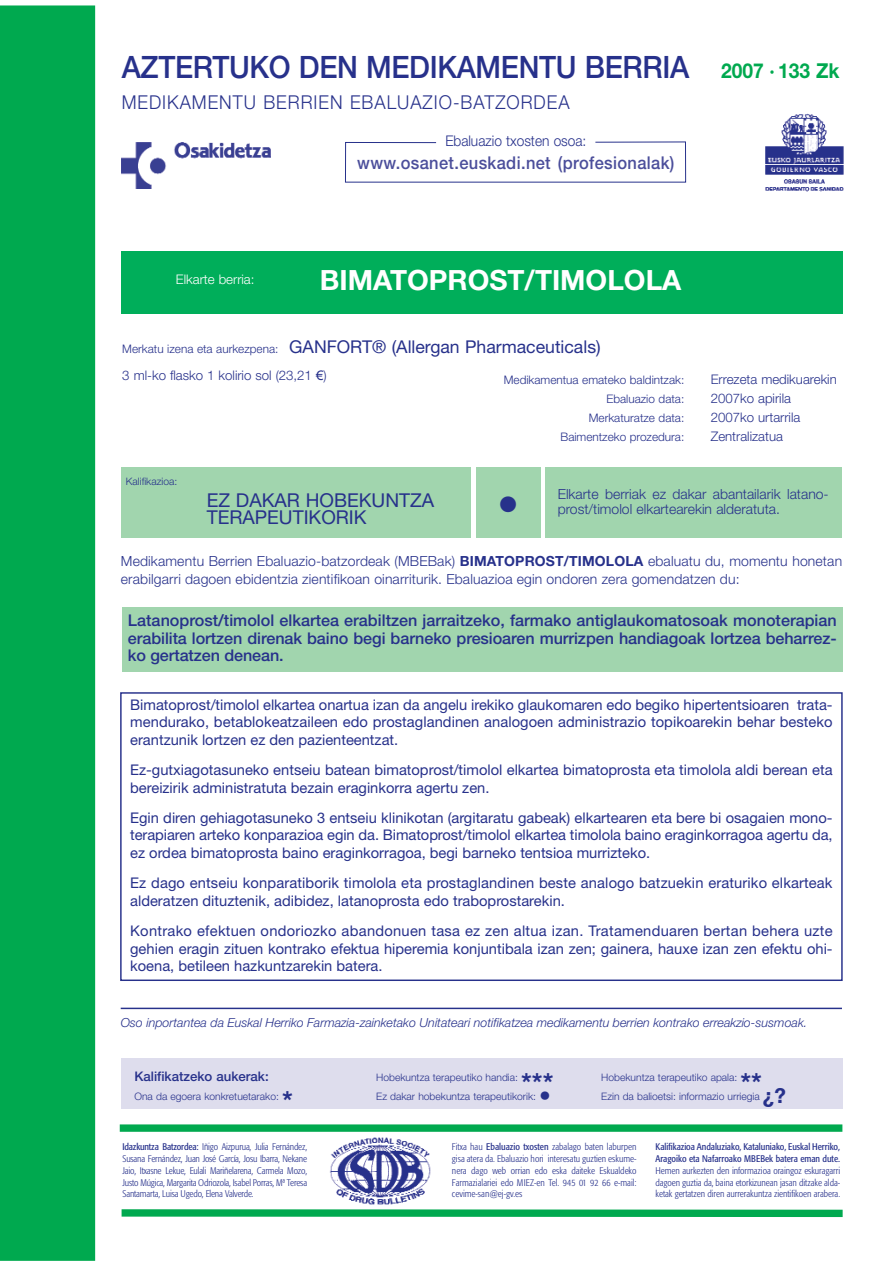
<style>
.page{position:relative;width:893px;height:1263px;background:#fff}
.page>*{position:absolute;margin:0;border:0;box-sizing:border-box;transform-origin:0 0}
.t1{font:500 44.1px "Helvetica Neue";color:#27318b}
.t2{font:500 30.9px "Helvetica Neue";letter-spacing:-.01em;color:#27318b;scale:.93 1}
.t3{font:700 27.9px "Helvetica Neue";color:#fff}
.t4{font:700 26.4px "Helvetica Neue";color:#27318b}
.t5{font:300 19.05px "Helvetica Neue";letter-spacing:.055em;color:#27318b;scale:.93 1}
.t6{font:19.05px/17.7px "Helvetica Neue";color:#27318b}
.t7{font:17.7px "Helvetica Neue";color:#27318b}
.t8{font:500 17.7px "Helvetica Neue";letter-spacing:.02em;color:#4b4e9b;scale:.93 1}
.t9{font:500 16.2px/17.7px "Helvetica Neue";letter-spacing:-.005em;color:#27318b;text-align:justify}
.t10{font:14.7px/17.7px "Helvetica Neue";color:#27318b;text-align:justify}
.t11{font:300 14.7px "Helvetica Neue";color:#27318b;scale:.93 1}
.t12{font:300 13.95px/17.7px "Helvetica Neue";letter-spacing:.01em;color:#27318b}
.t13{font:300 13.2px "Helvetica Neue";color:#27318b}
.t14{font:500 13.2px "Helvetica Neue";color:#27318b}
.t15{font:300 13.2px "Helvetica Neue";color:#fff}
.t16{font:italic 300 12.45px "Helvetica Neue";color:#27318b}
.t17{font:300 11.7px "Helvetica Neue";color:#27318b}
.t18{font:300 10.35px "Helvetica Neue";color:#27318b}
.t19{font:300 condensed 9.6px/11.7px "Formata";letter-spacing:-.005em;color:#27318b;text-align:justify}
.t20{font:condensed 9.6px/11.7px "Formata";letter-spacing:-.005em;color:#27318b}
.s1{font-weight:700;font-size:20.55px;color:#00a94f}
.s2{font-weight:300;font-size:11.7px}
.s3{font-family:"Arial";font-weight:400}
.s4{font-weight:700}
.s5{font-size:23.55px}
.s6{font-weight:700;font-size:20.55px}
.s7{font-weight:400}
</style>
<div class="page">
<div style="left:121px;top:251px;width:721px;height:63px;background:#00ae5a"></div>
<div style="left:0;top:5px;width:95px;height:1256px;background:#00a94f"></div>
<div style="left:122px;top:607px;width:720px;height:64px;background:#a1d5ae"></div>
<img style="left:121px;top:142px;width:149px;height:46px">
<img style="left:765px;top:113px;width:79px;height:79px">
<svg style="left:345px;top:141px;width:341px;height:42px"></svg>
<div style="left:120px;top:1124px;width:722px;height:8px;background:#00a94f"></div>
<div style="left:122px;top:1209px;width:720px;height:8px;background:#00a94f"></div>
<img style="left:330px;top:1137px;width:101px;height:68px">
<hr style="left:121px;top:1008px;width:721px;height:1px;background:#27318b">
<div style="left:122px;top:1058px;width:721px;height:51px;background:#dedded"></div>
<div style="left:476px;top:468px;width:64px;height:70px;background:#a1d5ae"></div>
<div style="left:545px;top:468px;width:296px;height:70px;background:#a1d5ae"></div>
<div style="left:121px;top:468px;width:350px;height:70px;background:#a1d5ae"></div>
<h2 class="t2" style="left:122px;top:56px;width:773px">AZTERTUKO DEN MEDIKAMENTU BERRIA <span class="s1">2007 · 133 Zk</span></h2>
<p class="t5" style="left:122px;top:96px;width:483px">MEDIKAMENTU BERRIEN EBALUAZIO-BATZORDEA</p>
<p class="t11" style="left:445px;top:135px;width:153px">Ebaluazio txosten osoa:</p>
<p class="t8" style="left:357px;top:156px;width:343px">www.osanet.euskadi.net (profesionalak)</p>
<p class="t15" style="left:176px;top:275px;width:80px">Elkarte berria:</p>
<h3 class="t3" style="left:320px;top:270px;width:363px">BIMATOPROST/TIMOLOLA</h3>
<p class="t7" style="left:122px;top:340px;width:480px"><span class="s2">Merkatu izena eta aurkezpena:</span> GANFORT® (Allergan Pharmaceuticals)</p>
<p class="t13" style="left:122px;top:371px;width:206px">3 ml-ko flasko 1 kolirio sol (23,21 <span class="s3">€</span>)</p>
<p class="t17" style="left:504px;top:375px;width:182px">Medikamentua emateko baldintzak:</p>
<p class="t13" style="left:711px;top:374px;width:128px">Errezeta medikuarekin</p>
<p class="t17" style="left:606px;top:394px;width:79px">Ebaluazio data:</p>
<p class="t13" style="left:711px;top:393px;width:82px">2007ko apirila</p>
<p class="t17" style="left:589px;top:413px;width:97px">Merkaturatze data:</p>
<p class="t13" style="left:711px;top:412px;width:91px">2007ko urtarrila</p>
<p class="t17" style="left:560px;top:432px;width:125px">Baimentzeko prozedura:</p>
<p class="t13" style="left:711px;top:431px;width:74px">Zentralizatua</p>
<p class="t18" style="left:126px;top:478px;width:53px">Kalifikazioa:</p>
<p class="t6" style="left:207px;top:493px;width:229px">EZ DAKAR HOBEKUNTZA<br>TERAPEUTIKORIK</p>
<h1 class="t1" style="left:497px;top:489px;width:24px">•</h1>
<p class="t12" style="left:558px;top:488px;width:272px;line-height:14.7px">Elkarte berriak ez dakar abantailarik latano&shy;prost/timolol elkartearekin alderatuta.</p>
<p class="t12" style="left:121px;top:554px;width:723px">Medikamentu Berrien Ebaluazio-batzordeak (MBEBak) <span class="s4">BIMATOPROST/TIMOLOLA</span> ebaluatu du, momentu honetan erabilgarri dagoen ebidentzia zientifikoan oinarriturik. Ebaluazioa egin ondoren zera gomendatzen du:</p>
<p class="t9" style="left:128px;top:613px;width:710px">Latanoprost/timolol elkartea erabiltzen jarraitzeko, farmako antiglaukomatosoak monoterapian erabilita lortzen direnak baino begi barneko presioaren murrizpen handiagoak lortzea beharrez&shy;ko gertatzen denean.</p>
<p class="t10" style="left:130px;top:697px;width:704px">Bimatoprost/timolol elkartea onartua izan da angelu irekiko glaukomaren edo begiko hipertentsioaren trata&shy;mendurako, betablokeatzaileen edo prostaglandinen analogoen administrazio topikoarekin behar besteko erantzunik lortzen ez den pazienteentzat.</p>
<p class="t10" style="left:130px;top:762px;width:704px">Ez-gutxiagotasuneko entseiu batean bimatoprost/timolol elkartea bimatoprosta eta timolola aldi berean eta bereizirik administratuta bezain eraginkorra agertu zen.</p>
<p class="t10" style="left:130px;top:810px;width:704px">Egin diren gehiagotasuneko 3 entseiu klinikotan (argitaratu gabeak) elkartearen eta bere bi osagaien mono&shy;terapiaren arteko konparazioa egin da. Bimatoprost/timolol elkartea timolola baino eraginkorragoa agertu da, ez ordea bimatoprosta baino eraginkorragoa, begi barneko tentsioa murrizteko.</p>
<p class="t10" style="left:130px;top:876px;width:704px">Ez dago entseiu konparatiborik timolola eta prostaglandinen beste analogo batzuekin eraturiko elkarteak alderatzen dituztenik, adibidez, latanoprosta edo traboprostarekin.</p>
<p class="t10" style="left:130px;top:923px;width:704px">Kontrako efektuen ondoriozko abandonuen tasa ez zen altua izan. Tratamenduaren bertan behera uzte gehien eragin zituen kontrako efektua hiperemia konjuntibala izan zen; gainera, hauxe izan zen efektu ohi&shy;koena, betileen hazkuntzarekin batera.</p>
<p class="t16" style="left:121px;top:1018px;width:688px">Oso inportantea da Euskal Herriko Farmazia-zainketako Unitateari notifikatzea medikamentu berrien kontrako erreakzio-susmoak.</p>
<p class="t14" style="left:134px;top:1072px;width:136px">Kalifikatzeko aukerak:</p>
<p class="t18" style="left:376px;top:1074px;width:143px">Hobekuntza terapeutiko handia:</p>
<h3 class="t4" style="left:521px;top:1073px;width:34px">***</h3>
<p class="t18" style="left:601px;top:1074px;width:138px">Hobekuntza terapeutiko apala:</p>
<h3 class="t4" style="left:740px;top:1073px;width:23px">**</h3>
<p class="t18" style="left:134px;top:1092px;width:146px">Ona da egoera konkretuetarako:</p>
<h3 class="t4" style="left:282px;top:1091px;width:12px">*</h3>
<p class="t18" style="left:376px;top:1092px;width:411px">Ez dakar hobekuntza terapeutikorik: <span class="s5">•</span> Ezin da balioetsi: informazio urriegia <span class="s6">¿?</span></p>
<p class="t19" style="left:122px;top:1142px;width:186px"><span class="s7">Idazkuntza Batzordea:</span> Iñigo Aizpurua, Julia Fernández, Susana Fernández, Juan José García, Josu Ibarra, Nekane Jaio, Itxasne Lekue, Eulali Mariñelarena, Carmela Mozo, Justo Múgica, Margarita Odriozola, Isabel Porras, Mª Teresa Santamarta, Luisa Ugedo, Elena Valverde.</p>
<p class="t19" style="left:452px;top:1142px;width:186px">Fitxa hau <span class="s7">Ebaluazio txosten</span> zabalago baten laburpen gisa atera da. Ebaluazio hori interesatu guztien eskume&shy;nera dago web orrian edo eska daiteke Eskualdeko Farmazialariei edo MIEZ-en Tel. 945 01 92 66 e-mail: cevime-san@ej-gv.es</p>
<p class="t20" style="left:655px;top:1142px;width:186px">Kalifikazioa Andaluziako, Kataluniako, Euskal Herriko,<br>Aragoiko eta Nafarroako MBEBek batera eman dute.</p>
<p class="t19" style="left:655px;top:1165px;width:186px">Hemen aurkezten den informazioa oraingoz eskuragarri dagoen guztia da, baina etorkizunean jasan ditzake alda&shy;ketak gertatzen diren aurrerakuntza zientifikoen arabera.</p>
</div>
